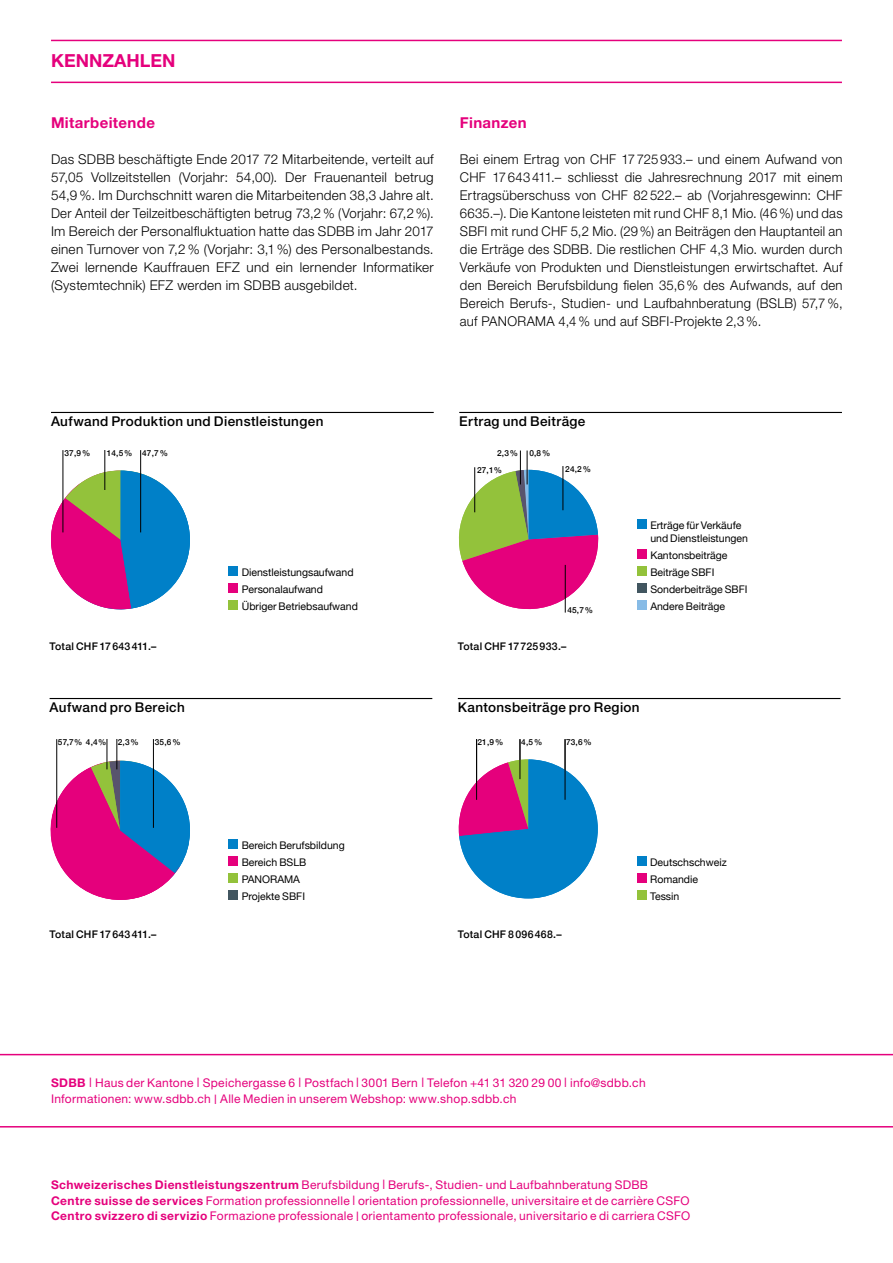
<style>
.page{position:relative;width:893px;height:1263px;background:#fff}
.page>*{position:absolute;margin:0;border:0;box-sizing:border-box;transform-origin:0 0}
.t1{font:700 18px "Helvetica Neue LT Pro";color:#e5007c}
.t2{font:700 15px "Helvetica Neue LT Pro";letter-spacing:.025em;color:#e5007c}
.t3{font:300 13.5px/18px "Helvetica Neue LT Pro";letter-spacing:.02em;color:#000;text-align:justify}
.t4{font:500 13.5px "Helvetica Neue LT Pro";letter-spacing:.025em;color:#000}
.t5{font:12px/15.8px "Helvetica Neue LT Pro";letter-spacing:.025em;color:#e5007c}
.t6{font:10.5px/17px "Helvetica Neue";color:#000}
.t7{font:500 10.5px "Helvetica Neue";letter-spacing:.025em;color:#000}
.t8{font:500 8.25px "Helvetica Neue";letter-spacing:.02em;color:#000}
.s1{font-weight:700}
.s2{font-weight:500;font-size:9.3px}
</style>
<div class="page">
<hr style="left:0;top:1126px;width:893px;height:1px;background:#e5007c">
<hr style="left:0;top:1054px;width:893px;height:1px;background:#e5007c">
<hr style="left:51px;top:40px;width:791px;height:1px;background:#e5007c">
<hr style="left:51px;top:82px;width:791px;height:1px;background:#e5007c">
<div style="left:229px;top:839px;width:9px;height:9px;background:#0080c8"></div>
<div style="left:229px;top:856px;width:9px;height:9px;background:#e5007c"></div>
<div style="left:229px;top:873px;width:9px;height:9px;background:#93c23b"></div>
<div style="left:229px;top:890px;width:9px;height:9px;background:#425660"></div>
<hr style="left:458px;top:698px;width:382px;height:1px;background:#000">
<hr style="left:50px;top:698px;width:382px;height:1px;background:#000">
<div style="left:637px;top:856px;width:9px;height:9px;background:#0080c8"></div>
<div style="left:637px;top:873px;width:9px;height:9px;background:#e5007c"></div>
<div style="left:637px;top:890px;width:9px;height:9px;background:#93c23b"></div>
<hr style="left:459px;top:412px;width:383px;height:1px;background:#000">
<hr style="left:51px;top:412px;width:383px;height:1px;background:#000">
<svg style="left:458px;top:470px;width:141px;height:142px"></svg>
<hr style="left:563px;top:466px;width:1px;height:44px;background:#000">
<hr style="left:565px;top:565px;width:1px;height:48px;background:#000">
<hr style="left:474px;top:467px;width:1px;height:45px;background:#000">
<hr style="left:520px;top:450px;width:1px;height:34px;background:#000">
<hr style="left:527px;top:450px;width:1px;height:34px;background:#000">
<svg style="left:51px;top:470px;width:139px;height:140px"></svg>
<hr style="left:63px;top:450px;width:1px;height:82px;background:#000">
<hr style="left:140px;top:450px;width:1px;height:82px;background:#000">
<hr style="left:105px;top:450px;width:1px;height:40px;background:#000">
<div style="left:229px;top:567px;width:9px;height:9px;background:#0080c8"></div>
<div style="left:229px;top:584px;width:9px;height:9px;background:#e5007c"></div>
<div style="left:229px;top:601px;width:9px;height:9px;background:#93c23b"></div>
<div style="left:637px;top:520px;width:9px;height:9px;background:#0080c8"></div>
<div style="left:637px;top:550px;width:9px;height:9px;background:#e5007c"></div>
<div style="left:637px;top:567px;width:9px;height:9px;background:#93c23b"></div>
<div style="left:637px;top:584px;width:9px;height:9px;background:#425660"></div>
<div style="left:637px;top:601px;width:9px;height:9px;background:#87bbe6"></div>
<svg style="left:50px;top:761px;width:140px;height:139px"></svg>
<hr style="left:107px;top:739px;width:1px;height:30px;background:#000">
<hr style="left:153px;top:739px;width:1px;height:89px;background:#000">
<hr style="left:117px;top:739px;width:1px;height:30px;background:#000">
<hr style="left:56px;top:739px;width:1px;height:89px;background:#000">
<svg style="left:458px;top:759px;width:140px;height:139px"></svg>
<hr style="left:520px;top:739px;width:1px;height:40px;background:#000">
<hr style="left:565px;top:739px;width:1px;height:61px;background:#000">
<hr style="left:476px;top:739px;width:1px;height:61px;background:#000">
<h1 class="t1" style="left:51px;top:49px;width:126px">KENNZAHLEN</h1>
<p class="t2" style="left:51px;top:113px;width:105px">Mitarbeitende</p>
<p class="t3" style="left:51px;top:149px;width:384px">Das SDBB beschäftigte Ende 2017 72 Mitarbeitende, verteilt auf 57,05 Vollzeitstellen (Vorjahr: 54,00). Der Frauenanteil betrug 54,9%. Im Durchschnitt waren die Mitarbeitenden 38,3 Jahre alt.<br>Der Anteil der Teilzeitbeschäftigten betrug 73,2% (Vorjahr: 67,2%).<br>Im Bereich der Personalfluktuation hatte das SDBB im Jahr 2017 einen Turnover von 7,2% (Vorjahr: 3,1%) des Personalbestands.<br>Zwei lernende Kauffrauen EFZ und ein lernender Informatiker (Systemtechnik) EFZ werden im SDBB ausgebildet.</p>
<p class="t2" style="left:460px;top:113px;width:68px">Finanzen</p>
<p class="t3" style="left:460px;top:149px;width:384px">Bei einem Ertrag von CHF 17 725 933.– und einem Aufwand von CHF 17 643 411.– schliesst die Jahresrechnung 2017 mit einem Ertragsüberschuss von CHF 82 522.– ab (Vorjahresgewinn: CHF 6635.–). Die Kantone leisteten mit rund CHF 8,1 Mio. (46%) und das SBFI mit rund CHF 5,2 Mio. (29%) an Beiträgen den Hauptanteil an die Erträge des SDBB. Die restlichen CHF 4,3 Mio. wurden durch Verkäufe von Produkten und Dienstleistungen erwirtschaftet. Auf den Bereich Berufsbildung fielen 35,6% des Aufwands, auf den Bereich Berufs-, Studien- und Laufbahnberatung (BSLB) 57,7%, auf PANORAMA 4,4% und auf SBFI-Projekte 2,3%.</p>
<p class="t4" style="left:51px;top:413px;width:274px">Aufwand Produktion und Dienstleistungen</p>
<p class="t4" style="left:459px;top:413px;width:128px">Ertrag und Beiträge</p>
<p class="t8" style="left:477px;top:463px;width:26px">27,1%</p>
<p class="t8" style="left:65px;top:446px;width:27px">37,9%</p>
<p class="t8" style="left:107px;top:446px;width:63px">14,5% 47,7%</p>
<p class="t8" style="left:497px;top:447px;width:23px">2,3%</p>
<p class="t8" style="left:529px;top:447px;width:23px">0,8%</p>
<p class="t8" style="left:565px;top:462px;width:27px">24,2%</p>
<p class="t7" style="left:50px;top:638px;width:108px">Total CHF 17643411.–</p>
<p class="t6" style="left:242px;top:564px;width:118px">Dienstleistungsaufwand<br>Personalaufwand<br>Übriger Betriebsaufwand</p>
<p class="t8" style="left:567px;top:603px;width:27px">45,7%</p>
<p class="t7" style="left:458px;top:638px;width:110px">Total CHF 17725933.–</p>
<p class="t6" style="left:650px;top:519px;width:99px;line-height:12.8px">Erträge für Verkäufe und Dienstleistungen</p>
<p class="t6" style="left:650px;top:547px;width:99px">Kantonsbeiträge<br>Beiträge SBFI<br>Sonderbeiträge SBFI<br>Andere Beiträge</p>
<p class="t4" style="left:50px;top:699px;width:137px">Aufwand pro Bereich</p>
<p class="t4" style="left:458px;top:699px;width:183px">Kantonsbeiträge pro Region</p>
<p class="t8" style="left:58px;top:735px;width:50px">57,7% 4,4%</p>
<p class="t8" style="left:118px;top:735px;width:23px">2,3%</p>
<p class="t8" style="left:155px;top:735px;width:27px">35,6%</p>
<p class="t8" style="left:477px;top:735px;width:27px">21,9%</p>
<p class="t8" style="left:521px;top:735px;width:23px">4,5%</p>
<p class="t8" style="left:566px;top:735px;width:27px">73,6%</p>
<p class="t7" style="left:50px;top:925px;width:108px">Total CHF 17643411.–</p>
<p class="t6" style="left:242px;top:837px;width:104px">Bereich Berufsbildung<br>Bereich BSLB<br>PANORAMA<br>Projekte SBFI</p>
<p class="t7" style="left:458px;top:925px;width:105px">Total CHF 8096468.–</p>
<p class="t6" style="left:650px;top:854px;width:78px">Deutschschweiz<br>Romandie<br>Tessin</p>
<p class="t5" style="left:51px;top:1074px;width:596px;line-height:16.5px"><span class="s1">SDBB</span> <span class="s2">|</span> Haus der Kantone <span class="s2">|</span> Speichergasse 6 <span class="s2">|</span> Postfach <span class="s2">|</span> 3001 Bern <span class="s2">|</span> Telefon +41 31 320 29 00 <span class="s2">|</span> info@sdbb.ch<br>Informationen: www.sdbb.ch <span class="s2">|</span> Alle Medien in unserem Webshop: www.shop.sdbb.ch</p>
<p class="t5" style="left:51px;top:1176px;width:641px"><span class="s1">Schweizerisches Dienstleistungszentrum</span> Berufsbildung <span class="s2">|</span> Berufs-, Studien- und Laufbahnberatung SDBB<br><span class="s1">Centre suisse de services</span> Formation professionnelle <span class="s2">|</span> orientation professionnelle, universitaire et de carrière CSFO<br><span class="s1">Centro svizzero di servizio</span> Formazione professionale <span class="s2">|</span> orientamento professionale, universitario e di carriera CSFO</p>
</div>
